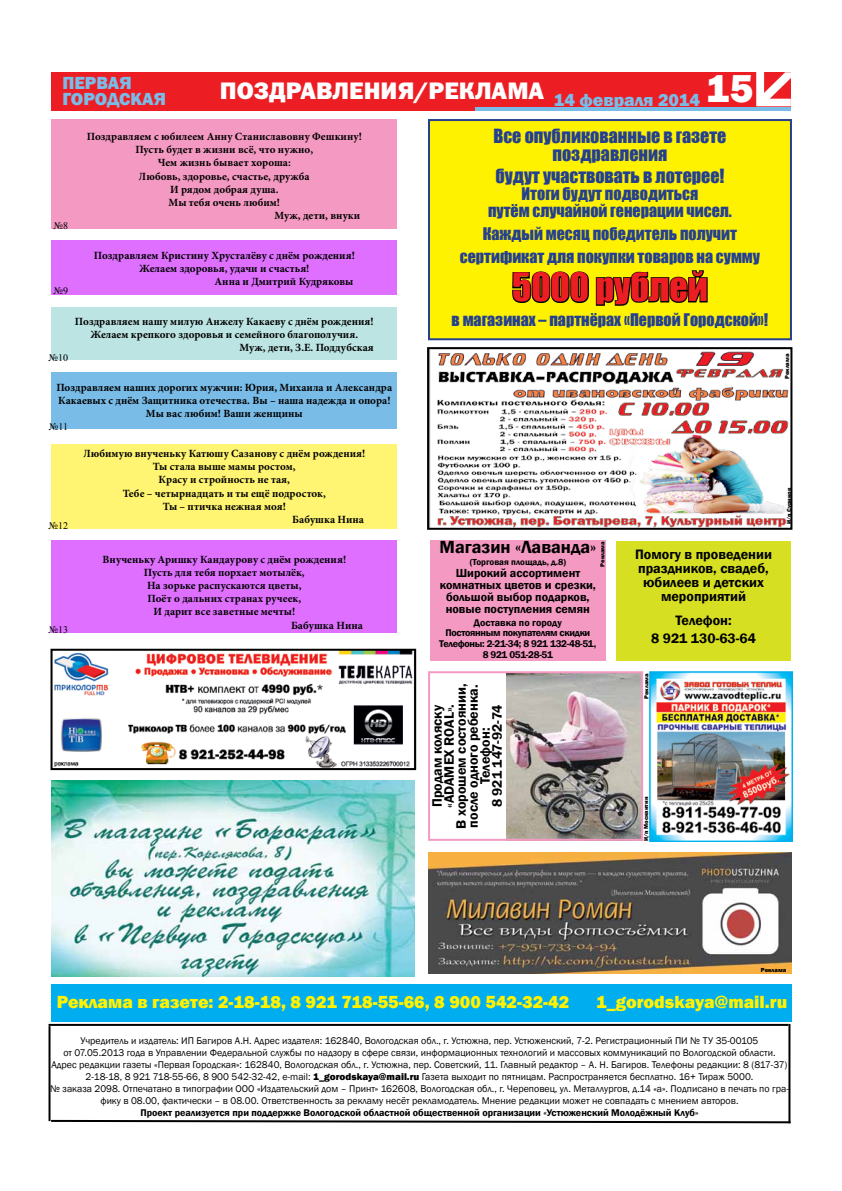
<style>
.page{position:relative;width:842px;height:1191px;background:#fff}
.page>*{position:absolute;margin:0;border:0;box-sizing:border-box;transform-origin:0 0}
.t1{font:800 40px "Franklin Gothic";color:#fff}
.t2{font:36px "Impact";color:#ed1d24}
.t3{font:24px "Franklin Gothic Heavy C";color:#fff}
.t4{font:800 18px "Franklin Gothic";color:#fff200}
.t5{font:18px/18px "Impact";color:#25408f;text-align:center}
.t6{font:800 18px/16px "Franklin Gothic";color:#79bce7}
.t7{font:600 18px "Franklin Gothic";color:#000}
.t8{font:16px/17px "Impact";color:#25408f;text-align:center}
.t9{font:600 14px/12px "Franklin Gothic";color:#000;text-align:center}
.t10{font:600 12px/12px "Franklin Gothic";color:#000;text-align:center}
.t11{font:700 11px/13.2px "Minion Pro";color:#000;text-align:center}
.t12{font:10px/12px "Franklin Gothic";color:#000;text-align:center}
.t13{font:600 10px "Franklin Gothic";color:#000}
.t14{font:600 10px/11px "Franklin Gothic";letter-spacing:-.03em;color:#000;text-align:center}
.t15{font:600 10px/10px "Franklin Gothic";letter-spacing:-.025em;color:#000;text-align:center}
.t16{font:10px "Times New Roman";letter-spacing:.01em;color:#000}
.t17{font:600 9px "Franklin Gothic";color:#000}
.t18{font:800 6px "Franklin Gothic";color:#000}
.s1{font-weight:800}
</style>
<div class="page">
<div style="left:51px;top:72px;width:740px;height:39px;background:#ed1d24"></div>
<svg style="left:756px;top:72px;width:35px;height:34px"></svg>
<hr style="left:475px;top:108px;width:316px;height:3px;background:#79bce7">
<div style="left:51px;top:540px;width:345px;height:92px;background:#df70ff"></div>
<div style="left:51px;top:444px;width:345px;height:85px;background:#fff572"></div>
<div style="left:51px;top:372px;width:345px;height:56px;background:#79bce7"></div>
<div style="left:51px;top:308px;width:345px;height:52px;background:#bce4e3"></div>
<div style="left:51px;top:240px;width:345px;height:54px;background:#df70ff"></div>
<div style="left:51px;top:119px;width:345px;height:109px;background:#f49ac2"></div>
<hr style="left:49px;top:1024px;width:739px;height:2px;background:#000">
<hr style="left:49px;top:1026px;width:2px;height:95px;background:#000">
<hr style="left:788px;top:1024px;width:2px;height:99px;background:#000">
<svg style="left:49px;top:1118px;width:742px;height:6px"></svg>
<div style="left:51px;top:984px;width:740px;height:38px;background:#00aeef"></div>
<img style="left:51px;top:780px;width:363px;height:196px">
<img style="left:429px;top:852px;width:362px;height:121px">
<div style="left:616px;top:541px;width:175px;height:119px;background:#d7df23"></div>
<div style="left:428px;top:119px;width:364px;height:221px;background:#fff200;border:2px solid #25408f"></div>
<svg style="left:512px;top:270px;width:196px;height:36px"></svg>
<div style="left:430px;top:540px;width:176px;height:120px;background:#f49ac2"></div>
<img style="left:506px;top:674px;width:134px;height:164px">
<div style="left:428px;top:671px;width:215px;height:170px;border:2px solid #f49ac2"></div>
<img style="left:430px;top:350px;width:359px;height:177px">
<div style="left:427px;top:347px;width:365px;height:183px;border:2px solid #000"></div>
<img style="left:54px;top:651px;width:359px;height:116px">
<div style="left:51px;top:648px;width:365px;height:122px;border:2px solid #000"></div>
<img style="left:650px;top:671px;width:142px;height:170px">
<h3 class="t6" style="left:62px;top:75px;width:105px">ПЕРВАЯ<br>ГОРОДСКАЯ</h3>
<h3 class="t3" style="left:220px;top:77px;width:66px">ПОЗДРАВЛЕ</h3>
<h3 class="t3" style="left:364px;top:77px;width:83px">НИЯ/РЕКЛАМА</h3>
<h1 class="t1" style="left:706px;top:62px;width:49px">15</h1>
<h3 class="t6" style="left:554px;top:92px;width:148px">14 февраля 2014</h3>
<p class="t11" style="left:87px;top:130px;width:276px">Поздравляем с юбилеем Анну Станиславовну Фешкину!</p>
<p class="t11" style="left:135px;top:143px;width:179px">Пусть будет в жизни всё, что нужно,</p>
<p class="t11" style="left:158px;top:156px;width:135px">Чем жизнь бывает хороша:</p>
<p class="t11" style="left:139px;top:169px;width:172px">Любовь, здоровье, счастье, дружба</p>
<p class="t11" style="left:170px;top:183px;width:110px">И рядом добрая душа.</p>
<p class="t11" style="left:169px;top:196px;width:113px">Мы тебя очень любим!</p>
<p class="t11" style="left:275px;top:209px;width:87px">Муж, дети, внуки</p>
<p class="t11" style="left:94px;top:249px;width:262px">Поздравляем Кристину Хрусталёву с днём рождения!</p>
<p class="t11" style="left:139px;top:262px;width:172px">Желаем здоровья, удачи и счастья!</p>
<p class="t11" style="left:215px;top:275px;width:140px">Анна и Дмитрий Кудряковы</p>
<p class="t11" style="left:75px;top:315px;width:300px">Поздравляем нашу милую Анжелу Какаеву с днём рождения!</p>
<p class="t11" style="left:90px;top:328px;width:269px">Желаем крепкого здоровья и семейного благополучия.</p>
<p class="t11" style="left:240px;top:341px;width:136px">Муж, дети, З.Е. Поддубская</p>
<p class="t11" style="left:56px;top:381px;width:337px">Поздравляем наших дорогих мужчин: Юрия, Михаила и Александра<br>Какаевых с днём Защитника отечества. Вы – наша надежда и опора!<br>Мы вас любим! Ваши женщины</p>
<p class="t11" style="left:83px;top:447px;width:283px">Любимую внученьку Катюшу Сазанову с днём рождения!</p>
<p class="t11" style="left:153px;top:460px;width:144px">Ты стала выше мамы ростом,</p>
<p class="t11" style="left:159px;top:473px;width:133px">Красу и стройность не тая,</p>
<p class="t11" style="left:123px;top:486px;width:205px">Тебе – четырнадцать и ты ещё подросток,</p>
<p class="t11" style="left:163px;top:499px;width:124px">Ты – птичка нежная моя!</p>
<p class="t11" style="left:292px;top:513px;width:73px">Бабушка Нина</p>
<p class="t11" style="left:102px;top:552px;width:245px">Внученьку Аришку Кандаурову с днём рождения!</p>
<p class="t11" style="left:144px;top:565px;width:162px">Пусть для тебя порхает мотылёк,</p>
<p class="t11" style="left:147px;top:579px;width:156px">На зорьке распускаются цветы,</p>
<p class="t11" style="left:147px;top:592px;width:155px">Поёт о дальних странах ручеек,</p>
<p class="t11" style="left:153px;top:605px;width:143px">И дарит все заветные мечты!</p>
<p class="t11" style="left:291px;top:618px;width:73px">Бабушка Нина</p>
<p class="t16" style="left:54px;top:219px;width:16px">№8</p>
<p class="t16" style="left:54px;top:284px;width:16px">№9</p>
<p class="t16" style="left:48px;top:351px;width:21px">№10</p>
<p class="t16" style="left:49px;top:419px;width:21px">№11</p>
<p class="t16" style="left:48px;top:519px;width:21px">№12</p>
<p class="t16" style="left:48px;top:623px;width:21px">№13</p>
<h3 class="t5" style="left:493px;top:127px;width:234px">Все опубликованные в газете поздравления</h3>
<h3 class="t5" style="left:495px;top:167px;width:231px">будут участвовать в лотерее!</h3>
<h3 class="t8" style="left:488px;top:185px;width:245px">Итоги будут подводиться<br>путём случайной генерации чисел.</h3>
<h3 class="t8" style="left:460px;top:222px;width:302px;line-height:22.7px">Каждый месяц победитель получит сертификат для покупки товаров на сумму</h3>
<h2 class="t2" style="left:512px;top:259px;width:197px">5000 рублей</h2>
<h3 class="t8" style="left:452px;top:311px;width:318px">в магазинах – партнёрах «Первой Городской»!</h3>
<h3 class="t7" style="left:440px;top:536px;width:158px">Магазин «Лаванда»</h3>
<p class="t17" style="left:470px;top:557px;width:98px">(Торговая площадь, д.8)</p>
<p class="t10" style="left:440px;top:567px;width:158px">Широкий ассортимент комнатных цветов и срезки, большой выбор подарков, новые поступления семян</p>
<p class="t15" style="left:445px;top:618px;width:146px">Доставка по городу<br>Постоянным покупателям скидки</p>
<p class="t14" style="left:439px;top:638px;width:159px">Телефоны: 2-21-34; 8 921 132-48-51,<br>8 921 051-28-51</p>
<p class="t18" style="left:598px;top:567px;width:27px;rotate:-90deg">Реклама</p>
<p class="t9" style="left:431px;top:828px;width:146px;rotate:-90deg">Продам коляску «ADAMEX ROAL».<br>В хорошем состоянии, после одного ребенка.<br>Телефон:<br>8 921 147-92-74</p>
<p class="t9" style="left:635px;top:547px;width:138px;line-height:14px">Помогу в проведении праздников, свадеб, юбилеев и детских мероприятий</p>
<p class="t9" style="left:651px;top:611px;width:106px;line-height:18px">Телефон:<br>8 921 130-63-64</p>
<p class="t18" style="left:642px;top:699px;width:27px;rotate:-90deg">Реклама</p>
<p class="t18" style="left:642px;top:841px;width:45px;rotate:-90deg">И/п Москвитин</p>
<p class="t18" style="left:783px;top:379px;width:27px;rotate:-90deg">Реклама</p>
<p class="t18" style="left:785px;top:524px;width:38px;rotate:-90deg">И/п Суриков</p>
<p class="t18" style="left:761px;top:966px;width:27px">Реклама</p>
<h3 class="t4" style="left:57px;top:990px;width:514px">Реклама в газете: 2-18-18, 8 921 718-55-66, 8 900 542-32-42</h3>
<h3 class="t4" style="left:596px;top:990px;width:192px">1_gorodskaya@mail.ru</h3>
<p class="t12" style="left:50px;top:1035px;width:740px">Учредитель и издатель: ИП Багиров А.Н. Адрес издателя: 162840, Вологодская обл., г. Устюжна, пер. Устюженский, 7-2. Регистрационный ПИ № ТУ 35-00105<br>от 07.05.2013 года в Управлении Федеральной службы по надзору в сфере связи, информационных технологий и массовых коммуникаций по Вологодской области.<br>Адрес редакции газеты «Первая Городская»: 162840, Вологодская обл., г. Устюжна, пер. Советский, 11. Главный редактор – А. Н. Багиров. Телефоны редакции: 8 (817-37)<br>2-18-18, 8 921 718-55-66, 8 900 542-32-42, e-mail: <span class="s1">1_gorodskaya@mail.ru</span> Газета выходит по пятницам. Распространяется бесплатно. 16+ Тираж 5000.<br>№ заказа 2098. Отпечатано в типографии ООО «Издательский дом – Принт» 162608, Вологодская обл., г. Череповец, ул. Металлургов, д.14 «а». Подписано в печать по гра&shy;фику в 08.00, фактически – в 08.00. Ответственность за рекламу несёт рекламодатель. Мнение редакции может не совпадать с мнением авторов.</p>
<p class="t13" style="left:141px;top:1106px;width:559px">Проект реализуется при поддержке Вологодской областной общественной организации «Устюженский Молодёжный Клуб»</p>
</div>
